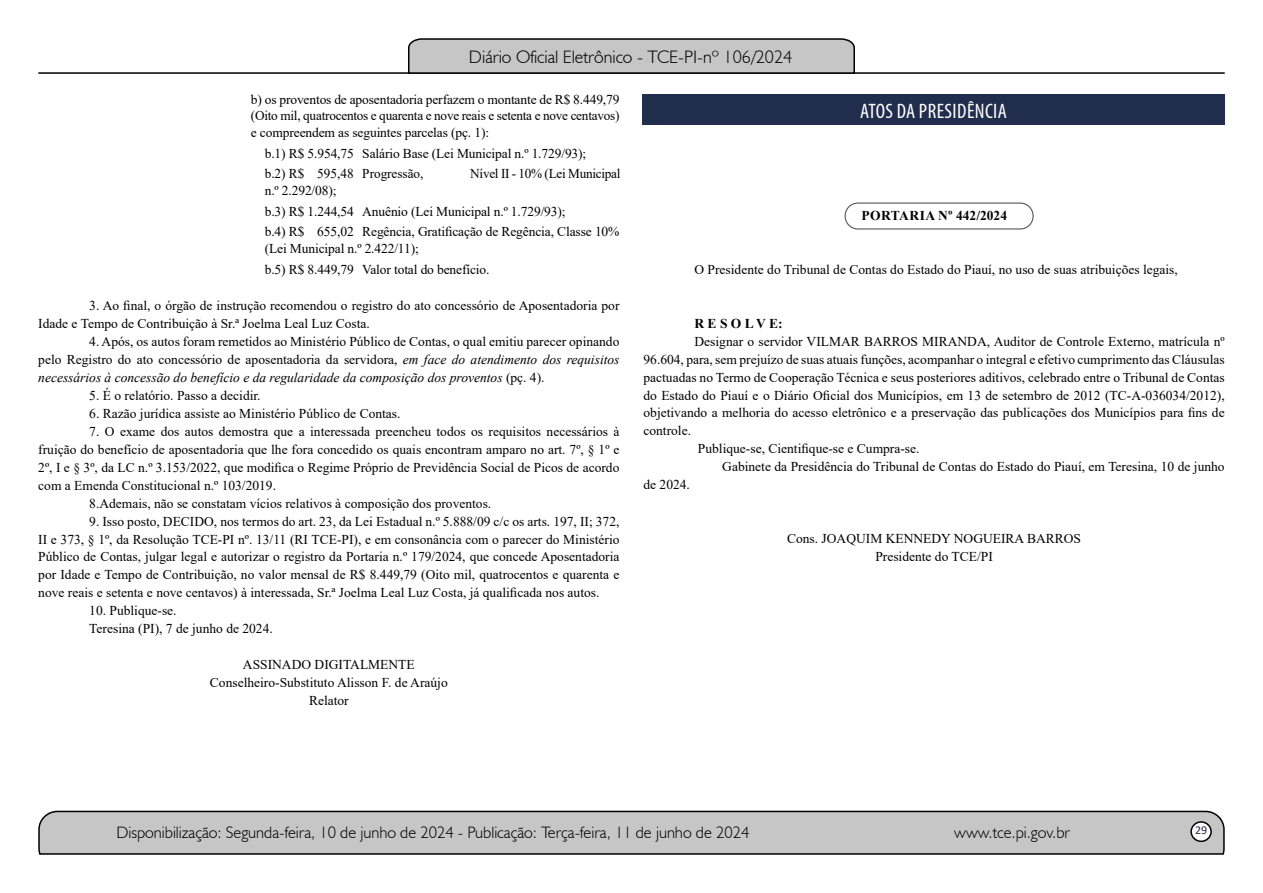
<style>
.page{position:relative;width:1263px;height:893px;background:#fff}
.page>*{position:absolute;margin:0;border:0;box-sizing:border-box;transform-origin:0 0}
.t1{font:condensed 21px "Myriad Pro";letter-spacing:.02em;color:#fff}
.t2{font:300 18px "Humanist 521 BT";color:#000}
.t3{font:300 16.5px "Humanist 521 BT";color:#000}
.t4{font:13.5px/18px "Times New Roman";color:#000}
.t5{font:700 13.5px "Times New Roman";color:#000}
.t6{font:13.5px "Times New Roman";letter-spacing:-.02em;color:#000}
.t7{font:12px "Calibri";color:#212d4c}
.s1{font-style:italic}
</style>
<div class="page">
<svg style="left:38px;top:810px;width:1187px;height:45px;background:#b9b9b9"></svg>
<div style="left:1191px;top:822px;width:20px;height:19px;background:#fff;border-radius:50%"></div>
<div style="left:1190px;top:821px;width:22px;height:21px;border:2px solid #000;border-radius:50%"></div>
<hr style="left:38px;top:72px;width:1187px;height:2px;background:#000">
<svg style="left:407px;top:38px;width:449px;height:36px;background:#b4b4b4"></svg>
<div style="left:642px;top:94px;width:583px;height:31px;background:#212d4c"></div>
<div style="left:844px;top:203px;width:189px;height:27px;border:1px solid #575756;border-radius:13px"></div>
<h2 class="t2" style="left:469px;top:46px;width:325px">Diário Oficial Eletrônico - TCE-PI-nº 106/2024</h2>
<p class="t4" style="left:251px;top:91px;width:370px;line-height:16.5px;text-align:justify">b) os proventos de aposentadoria perfazem o montante de R$ 8.449,79 (Oito mil, quatrocentos e quarenta e nove reais e setenta e nove centavos) e compreendem as seguintes parcelas (pç. 1):</p>
<p class="t4" style="left:265px;top:142px;width:323px;line-height:20.7px">b.1) R$ 5.954,75 Salário Base (Lei Municipal n.º 1.729/93); b.2) R$ 595,48 Progressão,</p>
<h1 class="t1" style="left:860px;top:98px;width:148px">ATOS DA PRESIDÊNCIA</h1>
<p class="t6" style="left:470px;top:164px;width:152px">Nível II - 10% (Lei Municipal</p>
<p class="t4" style="left:265px;top:179px;width:356px;line-height:20.7px">n.º 2.292/08);<br>b.3) R$ 1.244,54 Anuênio (Lei Municipal n.º 1.729/93);<br>b.4) R$ 655,02 Regência, Gratificação de Regência, Classe 10%</p>
<p class="t4" style="left:265px;top:237px;width:226px;line-height:20.7px">(Lei Municipal n.º 2.422/11);<br>b.5) R$ 8.449,79 Valor total do benefício.</p>
<p class="t4" style="left:38px;top:296px;width:583px;text-indent:51px">3. Ao final, o órgão de instrução recomendou o registro do ato concessório de Aposentadoria por<br>Idade e Tempo de Contribuição à Sr.ª Joelma Leal Luz Costa.</p>
<p class="t4" style="left:38px;top:332px;width:583px;text-align:justify;text-indent:51px">4. Após, os autos foram remetidos ao Ministério Público de Contas, o qual emitiu parecer opinando pelo Registro do ato concessório de aposentadoria da servidora, <span class="s1">em face do atendimento dos requisitos necessários à concessão do benefício e da regularidade da composição dos proventos</span> (pç. 4).</p>
<p class="t4" style="left:89px;top:386px;width:173px">5. É o relatório. Passo a decidir.</p>
<p class="t4" style="left:89px;top:404px;width:313px">6. Razão jurídica assiste ao Ministério Público de Contas.</p>
<p class="t4" style="left:89px;top:422px;width:532px">7. O exame dos autos demostra que a interessada preencheu todos os requisitos necessários à</p>
<p class="t4" style="left:38px;top:440px;width:583px">fruição do benefício de aposentadoria que lhe fora concedido os quais encontram amparo no art. 7º, § 1º e</p>
<p class="t4" style="left:38px;top:458px;width:583px">2º, I e § 3º, da LC n.º 3.153/2022, que modifica o Regime Próprio de Previdência Social de Picos de acordo</p>
<p class="t4" style="left:38px;top:476px;width:239px">com a Emenda Constitucional n.º 103/2019.</p>
<p class="t4" style="left:89px;top:494px;width:403px">8.Ademais, não se constatam vícios relativos à composição dos proventos.</p>
<p class="t4" style="left:38px;top:512px;width:583px;text-align:justify;text-indent:51px">9. Isso posto, DECIDO, nos termos do art. 23, da Lei Estadual n.º 5.888/09 c/c os arts. 197, II; 372, II e 373, § 1º, da Resolução TCE-PI nº. 13/11 (RI TCE-PI), e em consonância com o parecer do Ministério Público de Contas, julgar legal e autorizar o registro da Portaria n.º 179/2024, que concede Aposentadoria por Idade e Tempo de Contribuição, no valor mensal de R$ 8.449,79 (Oito mil, quatrocentos e quarenta e nove reais e setenta e nove centavos) à interessada, Sr.ª Joelma Leal Luz Costa, já qualificada nos autos.</p>
<p class="t4" style="left:89px;top:601px;width:185px">10. Publique-se.<br>Teresina (PI), 7 de junho de 2024.</p>
<p class="t4" style="left:210px;top:655px;width:239px;text-align:center">ASSINADO DIGITALMENTE<br>Conselheiro-Substituto Alisson F. de Araújo<br>Relator</p>
<p class="t5" style="left:861px;top:205px;width:147px">PORTARIA Nº 442/2024</p>
<p class="t4" style="left:694px;top:260px;width:485px">O Presidente do Tribunal de Contas do Estado do Piauí, no uso de suas atribuições legais,</p>
<p class="t5" style="left:694px;top:313px;width:90px">R E S O L V E:</p>
<p class="t4" style="left:694px;top:332px;width:532px">Designar o servidor VILMAR BARROS MIRANDA, Auditor de Controle Externo, matrícula nº</p>
<p class="t4" style="left:643px;top:350px;width:583px">96.604, para, sem prejuízo de suas atuais funções, acompanhar o integral e efetivo cumprimento das Cláusulas</p>
<p class="t4" style="left:643px;top:368px;width:583px">pactuadas no Termo de Cooperação Técnica e seus posteriores aditivos, celebrado entre o Tribunal de Contas</p>
<p class="t4" style="left:643px;top:386px;width:583px">do Estado do Piauí e o Diário Oficial dos Municípios, em 13 de setembro de 2012 (TC-A-036034/2012),</p>
<p class="t4" style="left:643px;top:404px;width:583px">objetivando a melhoria do acesso eletrônico e a preservação das publicações dos Municípios para fins de</p>
<p class="t4" style="left:643px;top:422px;width:49px">controle.</p>
<p class="t4" style="left:698px;top:440px;width:223px">Publique-se, Cientifique-se e Cumpra-se.</p>
<p class="t4" style="left:722px;top:457px;width:504px">Gabinete da Presidência do Tribunal de Contas do Estado do Piauí, em Teresina, 10 de junho</p>
<p class="t4" style="left:643px;top:475px;width:48px">de 2024.</p>
<p class="t4" style="left:787px;top:529px;width:295px;text-align:center">Cons. JOAQUIM KENNEDY NOGUEIRA BARROS<br>Presidente do TCE/PI</p>
<p class="t3" style="left:116px;top:822px;width:634px">Disponibilização: Segunda-feira, 10 de junho de 2024 - Publicação: Terça-feira, 11 de junho de 2024</p>
<p class="t3" style="left:954px;top:822px;width:117px">www.tce.pi.gov.br</p>
<p class="t7" style="left:1195px;top:821px;width:14px">29</p>
</div>
